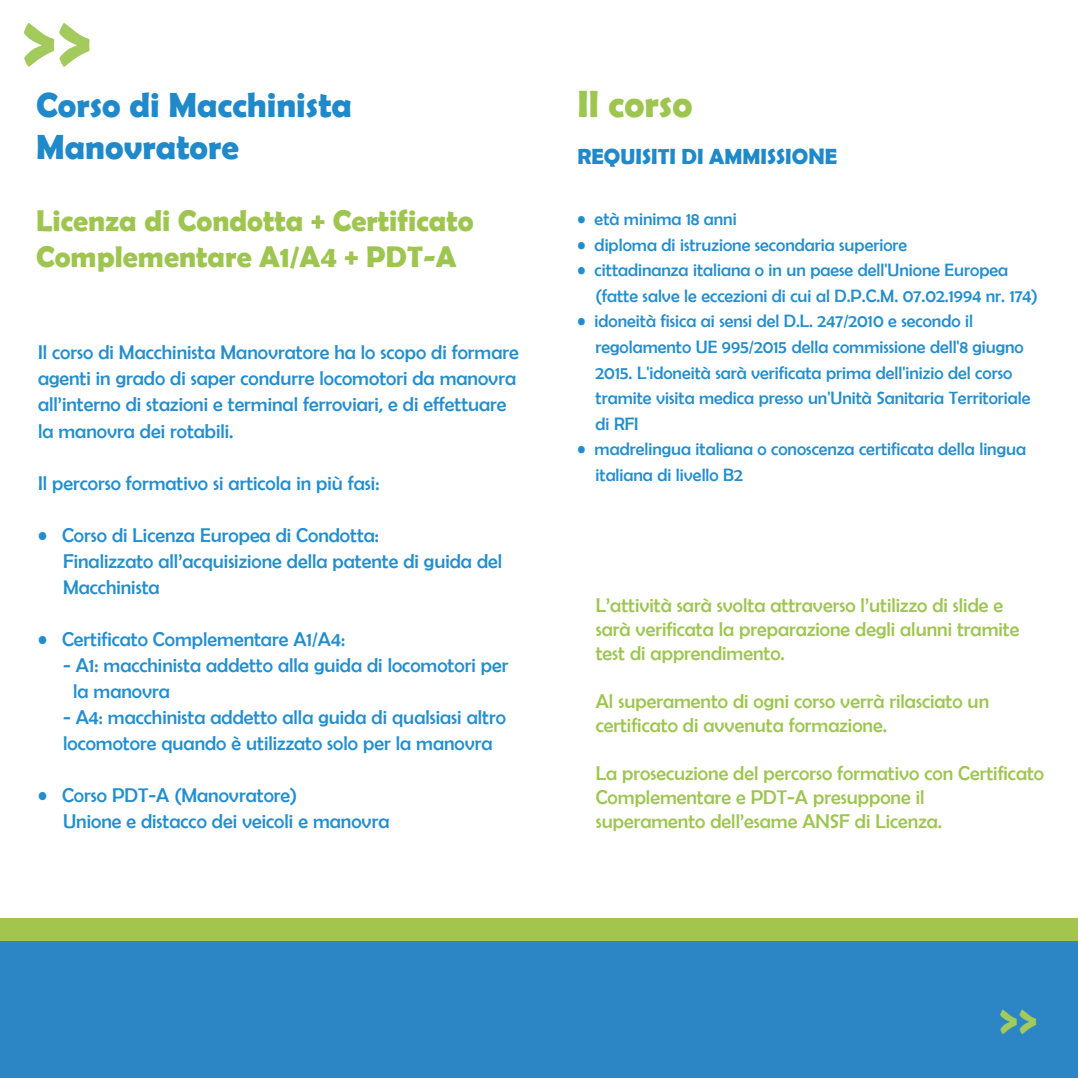
<style>
.page{position:relative;width:1078px;height:1078px;background:#fff}
.page>*{position:absolute;margin:0;border:0;box-sizing:border-box;transform-origin:0 0}
.t1{font:700 88px "Berlin Sans FB Demi";color:#a2ca5d}
.t2{font:700 48px "Berlin Sans FB Demi";color:#a2ca5d}
.t3{font:700 38px "Berlin Sans FB Demi";color:#9dc54f}
.t4{font:700 35px/42px "Berlin Sans FB Demi";color:#2089c9}
.t5{font:700 30px/36px "Berlin Sans FB Demi";color:#9dc54f}
.t6{font:700 22px "Berlin Sans FB Demi";color:#2089c9}
.t7{font:20px/26px "Berlin Sans FB";color:#238ece}
.t8{font:20px/24px "Berlin Sans FB";color:#9dc54f}
.t9{font:18px/25.6px "Berlin Sans FB";color:#238ece}
</style>
<div class="page">
<div style="left:0;top:931px;width:1077px;height:146px;background:#2c86c6"></div>
<div style="left:0;top:917px;width:1077px;height:22px;background:#a3c54d"></div>
<h1 class="t1" style="left:22px;top:-12px;width:72px">&gt;&gt;</h1>
<h3 class="t4" style="left:36px;top:84px;width:317px">Corso di Macchinista<br>Manovratore</h3>
<h3 class="t5" style="left:36px;top:202px;width:439px">Licenza di Condotta + Certificato<br>Complementare A1/A4 + PDT-A</h3>
<p class="t7" style="left:38px;top:339px;width:482px">Il corso di Macchinista Manovratore ha lo scopo di formare agenti in grado di saper condurre locomotori da manovra all’interno di stazioni e terminal ferroviari, e di effettuare la manovra dei rotabili.</p>
<p class="t7" style="left:38px;top:469px;width:343px">Il percorso formativo si articola in più fasi:</p>
<p class="t7" style="left:63px;top:521px;width:440px;text-indent:-25px">• Corso di Licenza Europea di Condotta:<br>Finalizzato all’acquisizione della patente di guida del<br>Macchinista</p>
<p class="t7" style="left:38px;top:625px;width:308px">• Certificato Complementare A1/A4:</p>
<p class="t7" style="left:73px;top:651px;width:436px;text-indent:-10px">- A1: macchinista addetto alla guida di locomotori per la manovra</p>
<p class="t7" style="left:63px;top:703px;width:444px">- A4: macchinista addetto alla guida di qualsiasi altro locomotore quando è utilizzato solo per la manovra</p>
<p class="t7" style="left:63px;top:781px;width:328px;text-indent:-25px">• Corso PDT-A (Manovratore)<br>Unione e distacco dei veicoli e manovra</p>
<h3 class="t3" style="left:577px;top:82px;width:116px">Il corso</h3>
<p class="t6" style="left:577px;top:144px;width:261px">REQUISITI DI AMMISSIONE</p>
<p class="t9" style="left:577px;top:206px;width:160px">• età minima 18 anni</p>
<p class="t9" style="left:577px;top:231px;width:331px">• diploma di istruzione secondaria superiore</p>
<p class="t9" style="left:595px;top:257px;width:444px;text-indent:-18px">• cittadinanza italiana o in un paese dell'Unione Europea (fatte salve le eccezioni di cui al D.P.C.M. 07.02.1994 nr. 174)</p>
<p class="t9" style="left:595px;top:308px;width:436px;text-indent:-18px">• idoneità fisica ai sensi del D.L. 247/2010 e secondo il regolamento UE 995/2015 della commissione dell'8 giugno 2015. L'idoneità sarà verificata prima dell'inizio del corso tramite visita medica presso un'Unità Sanitaria Territoriale di RFI</p>
<p class="t9" style="left:595px;top:436px;width:432px;text-indent:-18px">• madrelingua italiana o conoscenza certificata della lingua italiana di livello B2</p>
<p class="t8" style="left:595px;top:592px;width:425px">L’attività sarà svolta attraverso l’utilizzo di slide e sarà verificata la preparazione degli alunni tramite test di apprendimento.</p>
<p class="t8" style="left:595px;top:688px;width:395px">Al superamento di ogni corso verrà rilasciato un certificato di avvenuta formazione.</p>
<p class="t8" style="left:595px;top:760px;width:450px">La prosecuzione del percorso formativo con Certificato<br>Complementare e PDT-A presuppone il<br>superamento dell’esame ANSF di Licenza.</p>
<h2 class="t2" style="left:998px;top:990px;width:40px">&gt;&gt;</h2>
</div>
